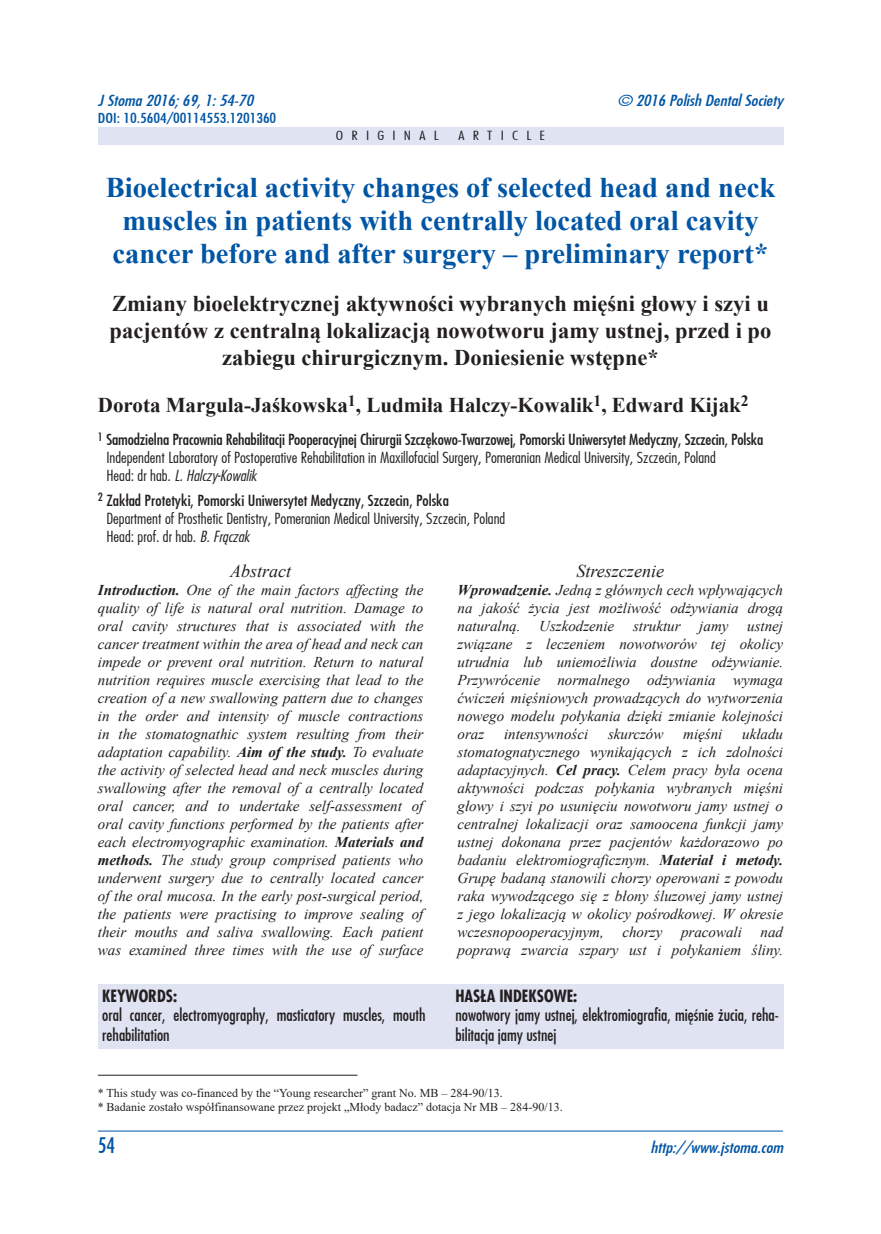
<style>
.page{position:relative;width:881px;height:1234px;background:#fff}
.page>*{position:absolute;margin:0;border:0;box-sizing:border-box;transform-origin:0 0}
.t1{font:700 28.5px/33px "Times New Roman";color:#0155a5;text-align:center}
.t2{font:700 22.5px/27px "Times New Roman";color:#231f20;text-align:center}
.t3{font:700 21px "Times New Roman";color:#231f20}
.t4{font:21px "Fujiyama";color:#0155a5}
.t5{font:italic 18px "Times New Roman";color:#231f20}
.t6{font:16.5px/19.5px "Fujiyama";color:#231f20}
.t7{font:700 16.5px "Fujiyama";color:#231f20}
.t8{font:italic 15px/18px "Times New Roman";color:#231f20;text-align:justify}
.t9{font:300 15px/18px "Fujiyama";color:#231f20;scale:1.1 1}
.t10{font:italic 15px "Fujiyama";color:#0155a5;scale:1.2 1}
.t11{font:13.5px "Fujiyama";color:#0155a5;scale:1.2 1}
.t12{font:300 12.3px "Fujiyama";letter-spacing:.5em;color:#231f20;scale:1.33 1}
.t13{font:12px/14.4px "Times New Roman";color:#231f20}
.s1{font-weight:400}
.s2{font-style:italic}
.s3{font-weight:700}
</style>
<div class="page">
<hr style="left:98px;top:1130px;width:684px;height:1px;background:#0155a5">
<div style="left:98px;top:127px;width:684px;height:17px;background:#e0e4f2"></div>
<div style="left:98px;top:984px;width:684px;height:64px;background:#e0e4f2"></div>
<hr style="left:98px;top:1074px;width:259px;height:1px;background:#231f20">
<p class="t10" style="left:98px;top:91px;width:131px">J Stoma 2016; 69, 1: 54-70</p>
<p class="t10" style="left:617px;top:91px;width:139px">© 2016 Polish Dental Society</p>
<p class="t11" style="left:98px;top:109px;width:150px">DOI: 10.5604/00114553.1201360</p>
<p class="t12" style="left:336px;top:127px;width:79px">ORIGINAL</p>
<p class="t12" style="left:458px;top:127px;width:67px">ARTICLE</p>
<h1 class="t1" style="left:106px;top:170px;width:670px">Bioelectrical activity changes of selected head and neck muscles in patients with centrally located oral cavity cancer before and after surgery – preliminary report*</h1>
<h2 class="t2" style="left:109px;top:289px;width:663px">Zmiany bioelektrycznej aktywności wybranych mięśni głowy i szyi u pacjentów z centralną lokalizacją nowotworu jamy ustnej, przed i po zabiegu chirurgicznym. Doniesienie wstępne*</h2>
<h3 class="t3" style="left:98px;top:390px;width:652px">Dorota Margula-Jaśkowska<sup>1</sup>, Ludmiła Halczy-Kowalik<sup>1</sup>, Edward Kijak<sup>2</sup></h3>
<p class="t9" style="left:106px;top:430px;width:598px;text-indent:-9px"><sup>1</sup> <span class="s1">Samodzielna Pracownia Rehabilitacji Pooperacyjnej Chirurgii Szczękowo-Twarzowej, Pomorski Uniwersytet Medyczny, Szczecin, Polska<br></span>Independent Laboratory of Postoperative Rehabilitation in Maxillofacial Surgery, Pomeranian Medical University, Szczecin, Poland<br>Head: dr hab. <span class="s2">L. Halczy-Kowalik</span></p>
<p class="t9" style="left:106px;top:490px;width:364px;text-indent:-9px"><sup>2</sup> <span class="s1">Zakład Protetyki, Pomorski Uniwersytet Medyczny, Szczecin, Polska<br></span>Department of Prosthetic Dentistry, Pomeranian Medical University, Szczecin, Poland<br>Head: prof. dr hab. <span class="s2">B. Frączak</span></p>
<p class="t5" style="left:230px;top:558px;width:63px">Abstract</p>
<p class="t8" style="left:98px;top:580px;width:327px"><span class="s3">Introduction.</span> One of the main factors affecting the quality of life is natural oral nutrition. Damage to oral cavity structures that is associated with the cancer treatment within the area of head and neck can impede or prevent oral nutrition. Return to natural nutrition requires muscle exercising that lead to the creation of a new swallowing pattern due to changes in the order and intensity of muscle contractions in the stomatognathic system resulting from their adaptation capability. <span class="s3">Aim of the study.</span> To evaluate the activity of selected head and neck muscles during swallowing after the removal of a centrally located oral cancer, and to undertake self-assessment of oral cavity functions performed by the patients after each electromyographic examination. <span class="s3">Materials and methods.</span> The study group comprised patients who underwent surgery due to centrally located cancer of the oral mucosa. In the early post-surgical period, the patients were practising to improve sealing of their mouths and saliva swallowing. Each patient was examined three times with the use of surface</p>
<p class="t7" style="left:102px;top:984px;width:76px">KEYWORDS:</p>
<p class="t6" style="left:102px;top:1004px;width:325px">oral cancer, electromyography, masticatory muscles, mouth rehabilitation</p>
<p class="t5" style="left:576px;top:558px;width:89px">Streszczenie</p>
<p class="t8" style="left:457px;top:580px;width:327px"><span class="s3">Wprowadzenie.</span> Jedną z głównych cech wpływających na jakość życia jest możliwość odżywiania drogą naturalną. Uszkodzenie struktur jamy ustnej związane z leczeniem nowotworów tej okolicy utrudnia lub uniemożliwia doustne odżywianie.<br>Przywrócenie normalnego odżywiania wymaga ćwiczeń mięśniowych prowadzących do wytworzenia nowego modelu połykania dzięki zmianie kolejności oraz</p>
<p class="t8" style="left:457px;top:724px;width:327px;text-indent:284px">układu stomatognatycznego wynikających z ich zdolności adaptacyjnych. <span class="s3">Cel pracy.</span> Celem pracy była ocena aktywności podczas połykania wybranych mięśni głowy i szyi po usunięciu nowotworu jamy ustnej o centralnej lokalizacji oraz samoocena funkcji jamy ustnej dokonana przez pacjentów każdorazowo po badaniu elektromiograficznym. <span class="s3">Materiał i metody.<br></span>Grupę badaną stanowili chorzy operowani z powodu raka wywodzącego się z błony śluzowej jamy ustnej z jego lokalizacją w okolicy pośrodkowej. W okresie wczesnopooperacyjnym, chorzy pracowali nad poprawą zwarcia szpary ust i połykaniem śliny.</p>
<p class="t8" style="left:504px;top:724px;width:86px">intensywności</p>
<p class="t8" style="left:608px;top:724px;width:57px">skurczów</p>
<p class="t8" style="left:683px;top:724px;width:41px">mięśni</p>
<p class="t7" style="left:455px;top:984px;width:123px">HASŁA INDEKSOWE:</p>
<p class="t6" style="left:455px;top:1004px;width:325px">nowotwory jamy ustnej, elektromiografia, mięśnie żucia, reha&shy;bilitacja jamy ustnej</p>
<p class="t13" style="left:98px;top:1084px;width:466px">* This study was co-financed by the “Young researcher” grant No. MB – 284-90/13.<br>* Badanie zostało współfinansowane przez projekt „Młody badacz” dotacja Nr MB – 284-90/13.</p>
<h3 class="t4" style="left:98px;top:1130px;width:19px">54</h3>
<p class="t10" style="left:650px;top:1136px;width:112px">http://www.jstoma.com</p>
</div>
